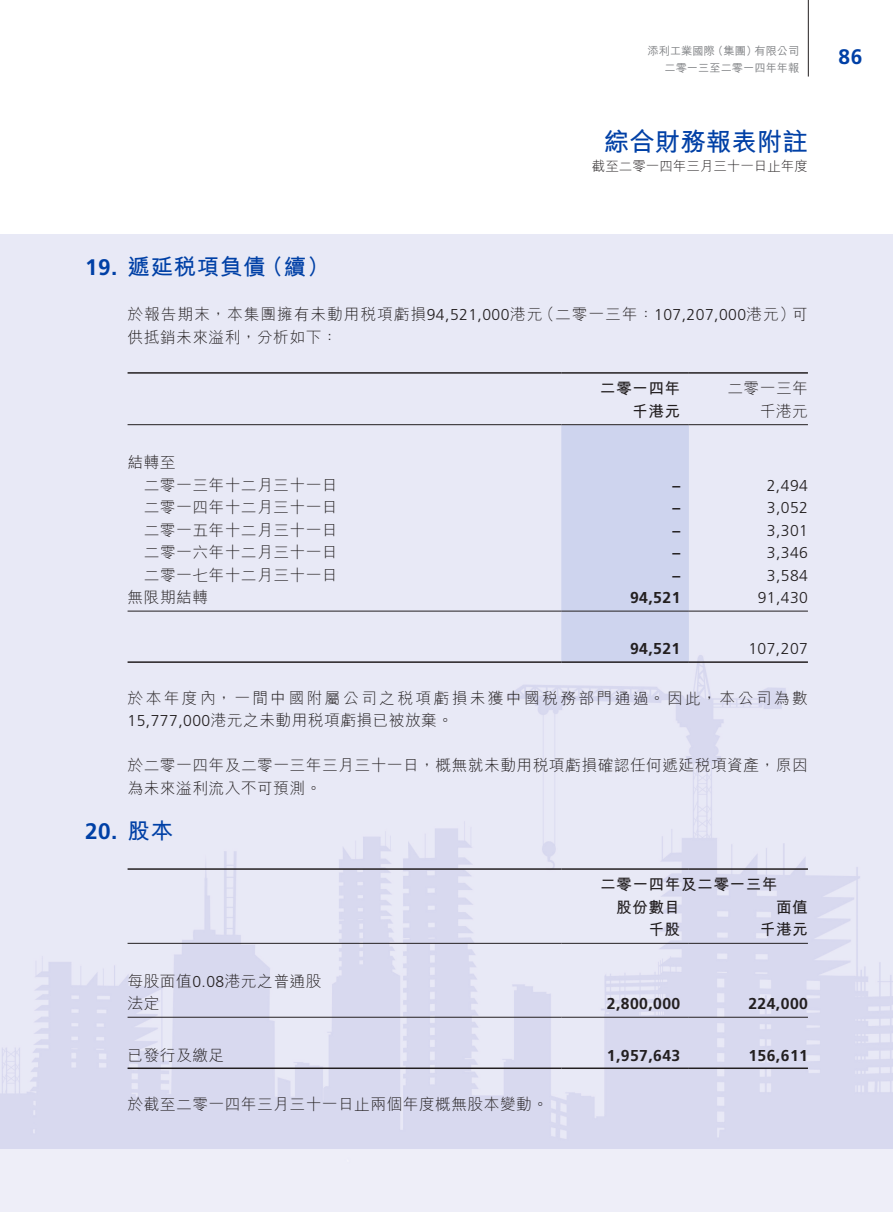
<style>
.page{position:relative;width:893px;height:1212px;background:#fff}
.page>*{position:absolute;margin:0;border:0;box-sizing:border-box;transform-origin:0 0}
.t1{font:700 25.5px "M Hei HK";color:#0040a6}
.t2{font:700 22.5px "M Hei HK";letter-spacing:.03em;color:#0040a6}
.t3{font:700 22.5px "Frutiger LT Std";color:#0040a6}
.t4{font:700 21px "Frutiger LT Std";color:#0040a6}
.t5{font:300 15.75px/22.5px "M Hei HK";letter-spacing:.03em;color:#231f20}
.t6{font:300 15.75px/22.5px "M Hei HK";letter-spacing:.15em;color:#231f20}
.t7{font:300 15.75px "Frutiger LT Std";letter-spacing:.03em;color:#231f20}
.t8{font:700 15.75px "Frutiger LT Std";letter-spacing:.03em;color:#231f20}
.t9{font:300 15.75px/22.5px "M Hei HK";letter-spacing:.06em;color:#231f20}
.t10{font:700 15.75px/22.5px "M Hei HK";letter-spacing:.03em;color:#231f20}
.t11{font:300 13.5px "M Hei HK";color:#231f20}
.t12{font:500 11.25px/17.2px "M Hei HK";color:#808285}
.s1{font-family:"Frutiger LT Std"}
.s2{font-family:"M Hei HK"}
</style>
<div class="page">
<div style="left:0;top:234px;width:893px;height:914px;background:linear-gradient(to right,#e5e6f5,#e3e4f4)"></div>
<hr style="left:808px;top:0;width:1px;height:77px;background:#231f20">
<div style="left:561px;top:425px;width:128px;height:236px;background:#ced4ee"></div>
<hr style="left:128px;top:372px;width:433px;height:2px;background:#231f20">
<hr style="left:561px;top:372px;width:128px;height:2px;background:#231f20">
<hr style="left:689px;top:372px;width:119px;height:2px;background:#231f20">
<hr style="left:128px;top:424px;width:433px;height:1px;background:#231f20">
<hr style="left:561px;top:424px;width:128px;height:1px;background:#231f20">
<hr style="left:689px;top:424px;width:119px;height:1px;background:#231f20">
<hr style="left:128px;top:611px;width:433px;height:1px;background:#231f20">
<hr style="left:561px;top:611px;width:128px;height:1px;background:#231f20">
<hr style="left:689px;top:611px;width:119px;height:1px;background:#231f20">
<hr style="left:128px;top:661px;width:433px;height:2px;background:#231f20">
<hr style="left:561px;top:661px;width:128px;height:2px;background:#231f20">
<hr style="left:689px;top:661px;width:119px;height:2px;background:#231f20">
<hr style="left:128px;top:868px;width:433px;height:2px;background:#231f20">
<hr style="left:561px;top:868px;width:128px;height:2px;background:#231f20">
<hr style="left:689px;top:868px;width:119px;height:2px;background:#231f20">
<hr style="left:128px;top:943px;width:433px;height:1px;background:#231f20">
<hr style="left:561px;top:943px;width:128px;height:1px;background:#231f20">
<hr style="left:689px;top:943px;width:119px;height:1px;background:#231f20">
<hr style="left:128px;top:1017px;width:433px;height:1px;background:#231f20">
<hr style="left:561px;top:1017px;width:128px;height:1px;background:#231f20">
<hr style="left:689px;top:1017px;width:119px;height:1px;background:#231f20">
<hr style="left:128px;top:1067px;width:433px;height:2px;background:#231f20">
<hr style="left:561px;top:1067px;width:128px;height:2px;background:#231f20">
<hr style="left:689px;top:1067px;width:119px;height:2px;background:#231f20">
<p class="t12" style="left:712px;top:41px;width:46px">（集團）</p>
<p class="t12" style="left:754px;top:41px;width:46px">有限公司</p>
<p class="t12" style="left:664px;top:41px;width:136px;text-indent:-17px">添利工業國際<br>二零一三至二零一四年年報</p>
<h3 class="t4" style="left:838px;top:45px;width:25px">86</h3>
<h2 class="t2" style="left:85px;top:251px;width:182px"><span class="s1">19.</span> 遞延稅項負債</h2>
<h2 class="t2" style="left:261px;top:251px;width:70px">（續(</h2>
<h1 class="t1" style="left:604px;top:123px;width:205px">綜合財務報表附註</h1>
<p class="t11" style="left:592px;top:156px;width:217px">截至二零一四年三月三十一日止年度</p>
<p class="t9" style="left:128px;top:303px;width:416px">於報告期末，本集團擁有未動用稅項虧損<span class="s1">94,521,000</span>港元供抵銷未來溢利，分析如下：</p>
<p class="t7" style="left:539px;top:306px;width:258px"><span class="s2">（二零一三年：</span>107,207,000<span class="s2">港元）</span></p>
<p class="t5" style="left:792px;top:303px;width:17px">可</p>
<p class="t10" style="left:600px;top:376px;width:82px">二零一四年</p>
<p class="t5" style="left:727px;top:376px;width:82px">二零一三年</p>
<p class="t10" style="left:632px;top:398px;width:50px">千港元</p>
<p class="t5" style="left:760px;top:399px;width:50px">千港元</p>
<p class="t5" style="left:128px;top:450px;width:50px">結轉至</p>
<p class="t5" style="left:128px;top:473px;width:212px">　二零一三年十二月三十一日</p>
<p class="t8" style="left:672px;top:476px;width:9px">–</p>
<p class="t7" style="left:767px;top:476px;width:43px">2,494</p>
<p class="t5" style="left:128px;top:495px;width:212px">　二零一四年十二月三十一日</p>
<p class="t8" style="left:672px;top:498px;width:9px">–</p>
<p class="t7" style="left:767px;top:499px;width:43px">3,052</p>
<p class="t5" style="left:128px;top:518px;width:212px">　二零一五年十二月三十一日</p>
<p class="t8" style="left:672px;top:521px;width:9px">–</p>
<p class="t7" style="left:767px;top:521px;width:43px">3,301</p>
<p class="t5" style="left:128px;top:540px;width:212px">　二零一六年十二月三十一日</p>
<p class="t8" style="left:672px;top:543px;width:9px">–</p>
<p class="t7" style="left:767px;top:544px;width:43px">3,346</p>
<p class="t5" style="left:128px;top:563px;width:212px">　二零一七年十二月三十一日</p>
<p class="t8" style="left:673px;top:566px;width:9px">–</p>
<p class="t7" style="left:767px;top:566px;width:43px">3,584</p>
<p class="t5" style="left:128px;top:585px;width:82px">無限期結轉</p>
<p class="t8" style="left:630px;top:588px;width:52px">94,521</p>
<p class="t7" style="left:758px;top:589px;width:52px">91,430</p>
<p class="t8" style="left:630px;top:640px;width:52px">94,521</p>
<p class="t6" style="left:128px;top:686px;width:682px">於本年度內，一間中國附屬公司之稅項虧損未獲中國稅務部門通過。因此，本公司為數<br><span class="s1">15,777,000</span>港元之未動用稅項虧損已被放棄。</p>
<p class="t5" style="left:128px;top:754px;width:682px">於二零一四年及二零一三年三月三十一日，概無就未動用稅項虧損確認任何遞延稅項資產，原因為未來溢利流入不可預測。</p>
<h2 class="t3" style="left:85px;top:818px;width:90px">20. <span class="s2">股本</span></h2>
<p class="t10" style="left:776px;top:872px;width:33px;text-indent:-176px">二零一四年及二零一三年<br>面值</p>
<p class="t7" style="left:748px;top:640px;width:61px">107,207</p>
<p class="t10" style="left:616px;top:894px;width:66px">股份數目</p>
<p class="t5" style="left:128px;top:969px;width:195px">每股面值<span class="s1">0.08</span>港元之普通股</p>
<p class="t5" style="left:128px;top:991px;width:33px">法定</p>
<p class="t5" style="left:128px;top:1043px;width:98px">已發行及繳足</p>
<p class="t5" style="left:128px;top:1092px;width:422px">於截至二零一四年三月三十一日止兩個年度概無股本變動。</p>
<p class="t10" style="left:648px;top:917px;width:33px">千股</p>
<p class="t8" style="left:607px;top:994px;width:75px">2,800,000</p>
<p class="t8" style="left:607px;top:1046px;width:75px">1,957,643</p>
<p class="t10" style="left:760px;top:917px;width:50px">千港元</p>
<p class="t8" style="left:748px;top:994px;width:61px">224,000</p>
<p class="t8" style="left:748px;top:1046px;width:61px">156,611</p>
</div>
